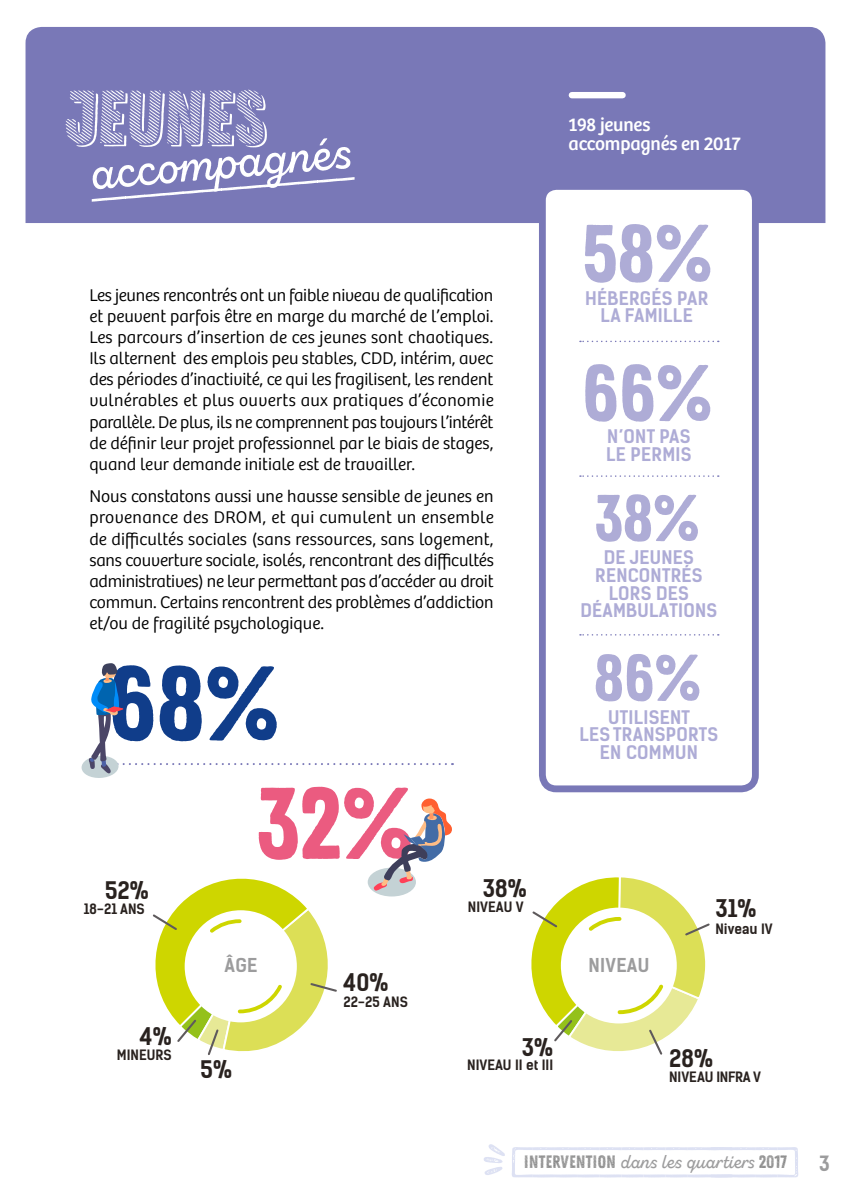
<style>
.page{position:relative;width:851px;height:1191px;background:#fff}
.page>*{position:absolute;margin:0;border:0;box-sizing:border-box;transform-origin:0 0}
.t1{font:105.6px "Zing Rust Base";color:#103d8a}
.t2{font:101.4px "Zing Rust Base";color:#eb5b80}
.t3{font:81.6px "Zing Rust Base";color:#aeacd6}
.t4{font:80px "Zing Rust Base";color:#aeacd6}
.t5{font:75.6px "Zing Rust D1 Base Sh 1";color:#fff}
.t6{font:66px "Zing Rust Base";color:#aeacd6}
.t7{font:46px "Zing Script Rust SB Demo Base";color:#fff}
.t8{font:23.2px "Kelson Sans Bold BG";color:#29221f}
.t9{font:20px "Kelson Sans Bold BG";color:#9c9c9d}
.t10{font:19.2px/19.2px "Bree";letter-spacing:-.01em;color:#fff}
.t11{font:18.2px "Kelson Sans Bold BG";letter-spacing:.015em;color:#9c9c9d}
.t12{font:18px "Zing Script Rust SB Demo Base";color:#9c9c9d}
.t13{font:17.8px/17.8px "Kelson Sans Bold BG";letter-spacing:.015em;color:#aeacd6;text-align:center}
.t14{font:300 17.6px/21.2px "Bree";color:#000;text-align:justify}
.t15{font:13.6px "Kelson Sans Bold BG";color:#29221f}
.s1{font-family:"Zing Rust D1 Base";font-style:italic;color:#000}
.s2{font-family:"Zing Rust D1 Base";color:#000}
</style>
<div class="page">
<svg style="left:484px;top:1144px;width:21px;height:31px"></svg>
<svg style="left:512px;top:1147px;width:286px;height:30px"></svg>
<div style="left:26px;top:27px;width:799px;height:196px;background:#7978b7"></div>
<div style="left:92px;top:161px;width:262px;height:54px;background:#7978b7"></div>
<div style="left:542px;top:186px;width:213px;height:603px;background:#fff;border-radius:14px"></div>
<div style="left:539px;top:183px;width:219px;height:609px;border:7px solid #7978b7;border-radius:14px"></div>
<svg style="left:580px;top:341px;width:138px;height:1px"></svg>
<svg style="left:580px;top:475px;width:138px;height:2px"></svg>
<svg style="left:580px;top:634px;width:138px;height:1px"></svg>
<div style="left:571px;top:92px;width:51px;height:6px;background:#fff"></div>
<svg style="left:152px;top:878px;width:185px;height:177px"></svg>
<svg style="left:531px;top:877px;width:179px;height:178px"></svg>
<div style="left:81px;top:755px;width:38px;height:23px;background:#c4d2d5;border-radius:50%"></div>
<svg style="left:88px;top:663px;width:358px;height:110px"></svg>
<div style="left:367px;top:867px;width:49px;height:29px;background:#c4d2d5;border-radius:50%"></div>
<svg style="left:374px;top:798px;width:78px;height:93px"></svg>
<h3 class="t5" style="left:65px;top:73px;width:202px">JEUNES</h3>
<h3 class="t7" style="left:88px;top:145px;width:258px;rotate:-5deg">accompagnés</h3>
<p class="t14" style="left:89px;top:285px;width:406px">Les jeunes rencontrés ont un faible niveau de qualification et peuvent parfois être en marge du marché de l’emploi.<br>Les parcours d’insertion de ces jeunes sont chaotiques.<br>Ils alternent des emplois peu stables, CDD, intérim, avec des périodes d’inactivité, ce qui les fragilisent, les rendent vulnérables et plus ouverts aux pratiques d’économie parallèle. De plus, ils ne comprennent pas toujours l’intérêt de définir leur projet professionnel par le biais de stages, quand leur demande initiale est de travailler.</p>
<p class="t14" style="left:89px;top:486px;width:406px">Nous constatons aussi une hausse sensible de jeunes en provenance des DROM, et qui cumulent un ensemble de difficultés sociales (sans ressources, sans logement, sans couverture sociale, isolés, rencontrant des difficultés administratives) ne leur permettant pas d’accéder au droit commun. Certains rencontrent des problèmes d’addiction et/ou de fragilité psychologique.</p>
<h1 class="t1" style="left:110px;top:642px;width:191px">68%</h1>
<h3 class="t8" style="left:105px;top:876px;width:45px">52%</h3>
<p class="t15" style="left:84px;top:901px;width:63px">18-21 ANS</p>
<h2 class="t2" style="left:259px;top:764px;width:174px">32%</h2>
<h3 class="t8" style="left:482px;top:874px;width:46px">38%</h3>
<p class="t15" style="left:468px;top:898px;width:57px">NIVEAU V</p>
<p class="t10" style="left:568px;top:115px;width:174px">198 jeunes accompagnés en 2017</p>
<h3 class="t3" style="left:583px;top:206px;width:146px">58%</h3>
<p class="t13" style="left:585px;top:289px;width:125px">HÉBERGÉS PAR<br>LA FAMILLE</p>
<h3 class="t4" style="left:583px;top:347px;width:145px">66%</h3>
<p class="t13" style="left:606px;top:427px;width:87px;text-align:left">N’ONT PAS<br>LE PERMIS</p>
<h3 class="t6" style="left:596px;top:480px;width:117px">38%</h3>
<p class="t13" style="left:580px;top:548px;width:139px">DE JEUNES<br>RENCONTRÉS<br>LORS DES<br>DÉAMBULATIONS</p>
<h3 class="t6" style="left:595px;top:639px;width:120px">86%</h3>
<p class="t13" style="left:579px;top:708px;width:140px">UTILISENT<br>LES TRANSPORTS<br>EN COMMUN</p>
<h3 class="t8" style="left:715px;top:894px;width:43px">31%</h3>
<p class="t15" style="left:715px;top:920px;width:59px">NIVEAU IV</p>
<p class="t11" style="left:224px;top:954px;width:22px">ÂGE</p>
<p class="t11" style="left:588px;top:954px;width:62px">NIVEAU</p>
<h3 class="t8" style="left:343px;top:968px;width:47px">40%</h3>
<h3 class="t8" style="left:140px;top:1021px;width:34px">4%</h3>
<p class="t15" style="left:117px;top:1046px;width:56px">MINEURS</p>
<h3 class="t8" style="left:200px;top:1055px;width:33px">5%</h3>
<p class="t15" style="left:343px;top:994px;width:66px">22-25 ANS</p>
<h3 class="t8" style="left:521px;top:1032px;width:33px">3%</h3>
<p class="t15" style="left:467px;top:1057px;width:88px">NIVEAU II ET III</p>
<h3 class="t8" style="left:669px;top:1043px;width:46px">28%</h3>
<p class="t15" style="left:669px;top:1069px;width:93px">NIVEAU INFRA V</p>
<p class="t12" style="left:524px;top:1151px;width:264px"><span class="s1">INTERVENTION</span> dans les quartiers <span class="s2">2017</span></p>
<p class="t9" style="left:819px;top:1151px;width:12px">3</p>
</div>
